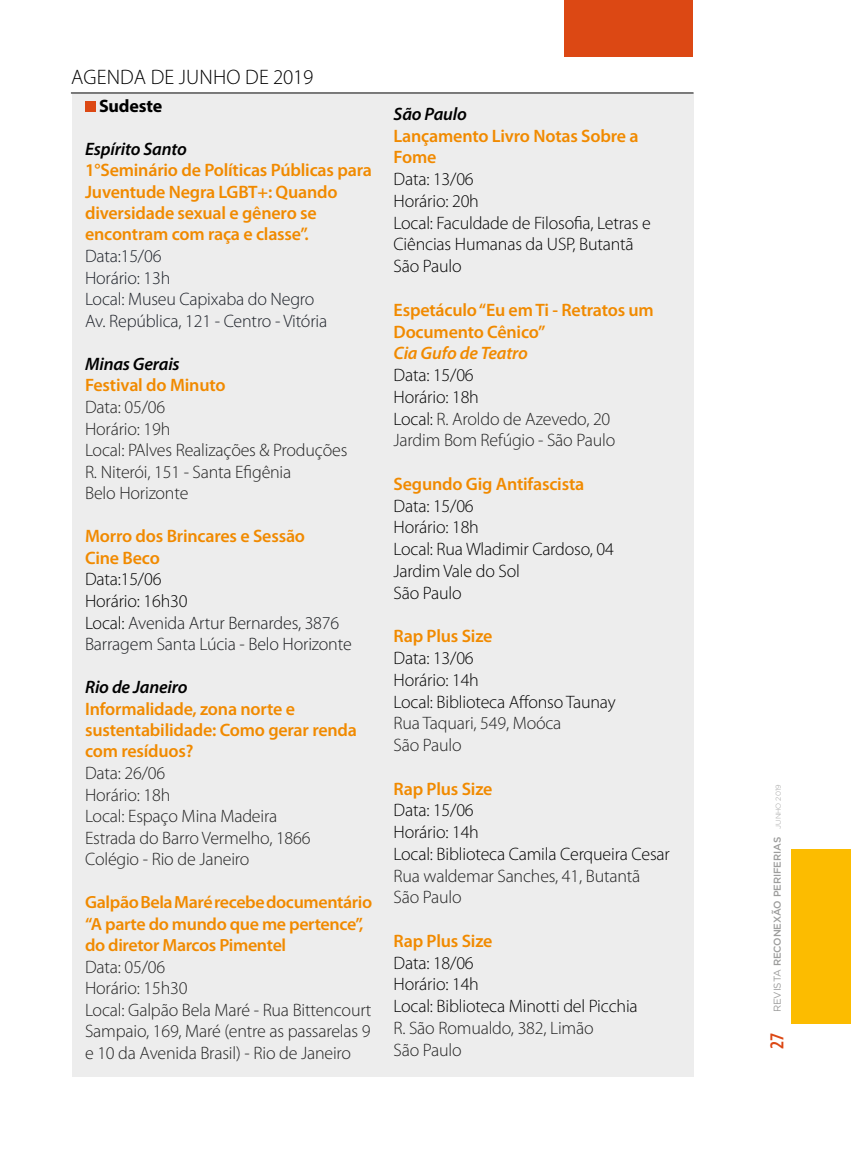
<style>
.page{position:relative;width:851px;height:1149px;background:#fff}
.page>*{position:absolute;margin:0;border:0;box-sizing:border-box;transform-origin:0 0}
.t1{font:300 21px "Myriad Pro";letter-spacing:.01em;color:#000}
.t2{font:300 18px/21.6px "Myriad Pro";letter-spacing:-.01em;color:#222}
.t3{font:600 18px/21.3px "Myriad Pro";letter-spacing:-.01em;color:#f18a00}
.t4{font:300 18px/21.8px "Myriad Pro";letter-spacing:-.01em;color:#000}
.t5{font:300 18px/21.6px "Myriad Pro";letter-spacing:-.01em;color:#1c1e21}
.t6{font:300 18px/21.6px "Myriad Pro";letter-spacing:-.01em;color:#1d2129}
.t7{font:italic 600 18px "Myriad Pro";letter-spacing:-.01em;color:#000}
.t8{font:italic 600 18px "Myriad Pro";letter-spacing:-.01em;color:#f18a00}
.t9{font:700 18px "Myriad Pro";letter-spacing:-.01em;color:#000}
.t10{font:600 17.7px/21.3px "Myriad Pro";letter-spacing:-.02em;color:#f18a00}
.t11{font:500 9.9px "Gotham";letter-spacing:-.01em;color:#9d9d9c}
.s1{color:#000}
.s2{font-family:"Myriad Pro";font-weight:600;font-stretch:condensed;font-size:19.95px;color:#dc4814}
.s3{font-weight:400}
.s4{font-weight:300;font-size:7.05px}
</style>
<div class="page">
<div style="left:72px;top:94px;width:621px;height:982px;background:#ededed"></div>
<div style="left:564px;top:1px;width:129px;height:56px;background:#dc4814"></div>
<div style="left:791px;top:848px;width:59px;height:175px;background:#fcbc00"></div>
<div style="left:85px;top:101px;width:11px;height:11px;background:#dc4814"></div>
<hr style="left:71px;top:93px;width:622px;height:1px;background:#000">
<p class="t1" style="left:71px;top:65px;width:244px">AGENDA DE JUNHO DE 2019</p>
<p class="t9" style="left:99px;top:94px;width:65px">Sudeste</p>
<p class="t7" style="left:85px;top:137px;width:103px">Espírito Santo</p>
<p class="t3" style="left:85px;top:159px;width:288px">1°Seminário de Políticas Públicas para<br>Juventude Negra LGBT+: Quando diversidade sexual e gênero se encontram com raça e classe”.</p>
<p class="t6" style="left:85px;top:245px;width:244px">Data:15/06<br>Horário: 13h<br>Local: Museu Capixaba do Negro<br>Av. República, 121 - Centro - Vitória</p>
<p class="t7" style="left:85px;top:352px;width:96px">Minas Gerais</p>
<p class="t3" style="left:85px;top:374px;width:142px">Festival do Minuto</p>
<p class="t2" style="left:85px;top:396px;width:264px">Data: 05/06<br>Horário: 19h<br>Local: PAlves Realizações &amp; Produções<br>R. Niterói, 151 - Santa Efigênia<br>Belo Horizonte</p>
<p class="t3" style="left:85px;top:525px;width:221px">Morro dos Brincares e Sessão<br>Cine Beco</p>
<p class="t5" style="left:85px;top:568px;width:268px"><span class="s1">Data:15/06<br>Horário: 16h30<br>Local:</span> Avenida Artur Bernardes, 3876<br>Barragem Santa Lúcia - Belo Horizonte</p>
<p class="t7" style="left:85px;top:675px;width:104px">Rio de Janeiro</p>
<p class="t3" style="left:85px;top:697px;width:273px">Informalidade, zona norte e sustentabilidade: Como gerar renda com resíduos?</p>
<p class="t2" style="left:85px;top:761px;width:227px">Data: 26/06<br>Horário: 18h<br>Local: Espaço Mina Madeira<br>Estrada do Barro Vermelho, 1866<br>Colégio - Rio de Janeiro</p>
<p class="t10" style="left:85px;top:891px;width:289px">Galpão Bela Maré recebe documentário “A parte do mundo que me pertence”, do diretor Marcos Pimentel</p>
<p class="t2" style="left:85px;top:955px;width:288px">Data: 05/06<br>Horário: 15h30<br>Local: Galpão Bela Maré - Rua Bittencourt<br>Sampaio, 169, Maré (entre as passarelas 9 e 10 da Avenida Brasil) - Rio de Janeiro</p>
<p class="t7" style="left:393px;top:102px;width:75px">São Paulo</p>
<p class="t3" style="left:393px;top:124px;width:246px;line-height:21.8px">Lançamento Livro Notas Sobre a<br>Fome</p>
<p class="t4" style="left:393px;top:168px;width:259px">Data: 13/06<br>Horário: 20h<br>Local: Faculdade de Filosofia, Letras e<br>Ciências Humanas da USP, Butantã<br>São Paulo</p>
<p class="t3" style="left:393px;top:298px;width:262px;line-height:21.8px">Espetáculo “Eu em Ti - Retratos um<br>Documento Cênico”</p>
<p class="t8" style="left:393px;top:341px;width:136px">Cia Gufo de Teatro</p>
<p class="t2" style="left:393px;top:364px;width:223px"><span class="s1">Data: 15/06<br>Horário: 18h<br>Local:</span> R. Aroldo de Azevedo, 20<br>Jardim Bom Refúgio - São Paulo</p>
<p class="t3" style="left:393px;top:472px;width:192px">Segundo Gig Antifascista</p>
<p class="t4" style="left:393px;top:494px;width:222px">Data: 15/06<br>Horário: 18h<br>Local: Rua Wladimir Cardoso, 04<br>Jardim Vale do Sol<br>São Paulo</p>
<p class="t3" style="left:393px;top:625px;width:100px">Rap Plus Size</p>
<p class="t4" style="left:393px;top:646px;width:224px">Data: 13/06<br>Horário: 14h<br>Local: Biblioteca Affonso Taunay</p>
<p class="t2" style="left:393px;top:712px;width:169px">Rua Taquari, 549, Moóca<br>São Paulo</p>
<p class="t3" style="left:393px;top:777px;width:100px">Rap Plus Size</p>
<p class="t4" style="left:393px;top:799px;width:278px">Data: 15/06<br>Horário: 14h<br>Local: Biblioteca Camila Cerqueira Cesar</p>
<p class="t2" style="left:393px;top:864px;width:248px">Rua waldemar Sanches, 41, Butantã<br>São Paulo</p>
<p class="t3" style="left:393px;top:929px;width:100px">Rap Plus Size</p>
<p class="t4" style="left:393px;top:951px;width:246px">Data: 18/06<br>Horário: 14h<br>Local: Biblioteca Minotti del Picchia</p>
<p class="t2" style="left:393px;top:1016px;width:201px">R. São Romualdo, 382, Limão<br>São Paulo</p>
<p class="t11" style="left:770px;top:1048px;width:265px;rotate:-90deg"><span class="s2">27</span> <span class="s3">REVISTA</span> RECONEXÃO PERIFERIAS <span class="s4">JUNHO 2019</span></p>
</div>
